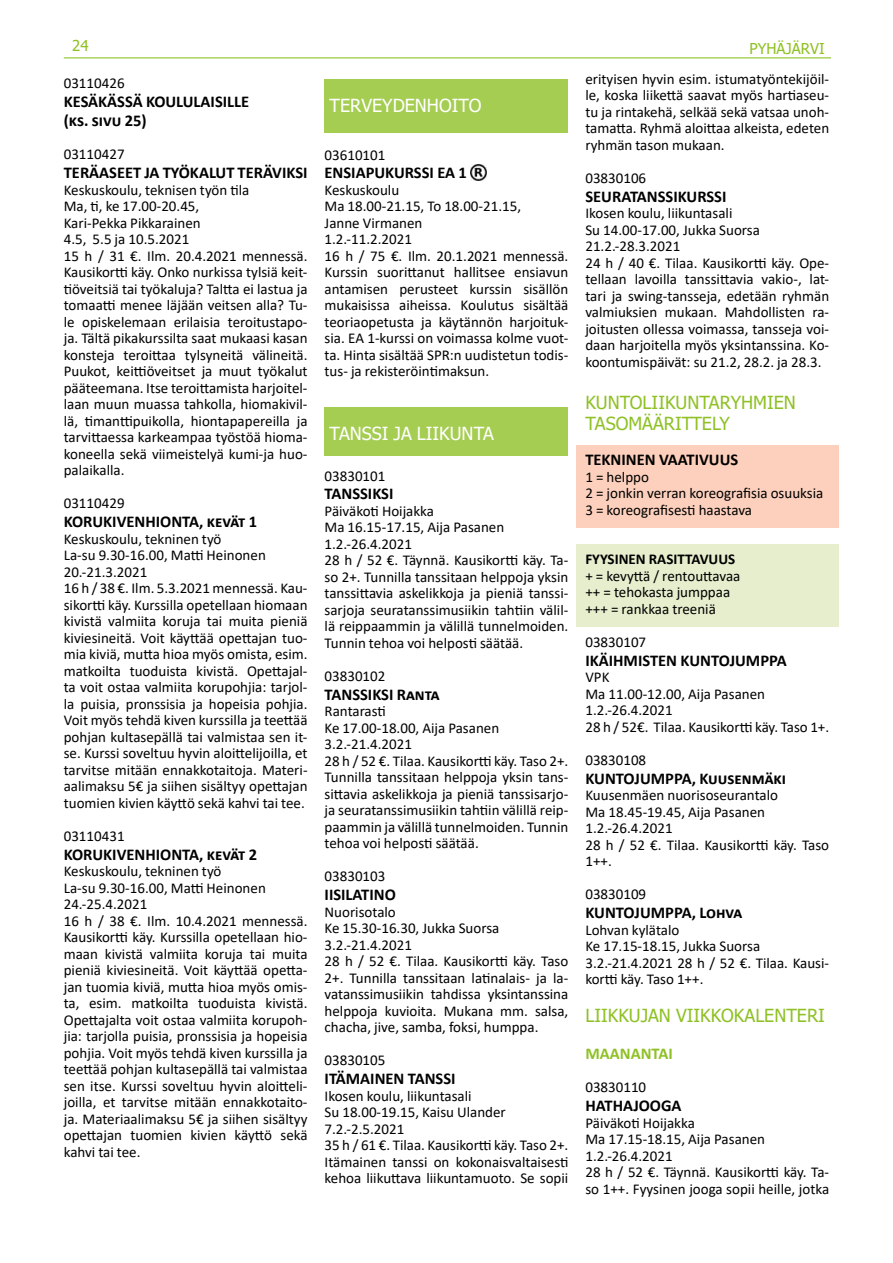
<style>
.page{position:relative;width:893px;height:1263px;background:#fff}
.page>*{position:absolute;margin:0;border:0;box-sizing:border-box;transform-origin:0 0}
.t1{font:18px/21px "Tahoma";color:#8fc126}
.t2{font:18px "Tahoma";color:#fff}
.t3{font:700 16.5px/18.9px "Calibri";color:#000}
.t4{font:700 16.5px "Calibri";color:#8fc126}
.t5{font:15px/16.5px "Calibri";color:#000}
.t6{font:700 15px "Calibri";color:#000}
.t7{font:15px "Tahoma";color:#8fc126}
</style>
<div class="page">
<hr style="left:64px;top:57px;width:767px;height:1px;background:#8fc126">
<div style="left:576px;top:544px;width:262px;height:82px;background:#e6eecd"></div>
<div style="left:576px;top:445px;width:262px;height:82px;background:#fcd0bc"></div>
<div style="left:325px;top:79px;width:243px;height:53px;background:#a5cd51"></div>
<img style="left:471px;top:165px;width:15px;height:15px">
<div style="left:325px;top:407px;width:243px;height:49px;background:#a5cd51"></div>
<p class="t7" style="left:72px;top:36px;width:18px">24</p>
<p class="t7" style="left:749px;top:38px;width:77px">PYHÄJÄRVI</p>
<p class="t5" style="left:64px;top:75px;width:62px">03110426</p>
<p class="t3" style="left:64px;top:92px;width:187px">KESÄKÄSSÄ KOULULAISILLE (ks. sivu 25)</p>
<p class="t5" style="left:64px;top:146px;width:62px">03110427</p>
<p class="t3" style="left:64px;top:163px;width:245px">TERÄASEET JA TYÖKALUT TERÄVIKSI</p>
<p class="t5" style="left:64px;top:181px;width:245px">Keskuskoulu, teknisen työn tila<br>Ma, ti, ke 17.00-20.45,<br>Kari-Pekka Pikkarainen<br>4.5, 5.5 ja 10.5.2021<br>15 h / 31 €. Ilm. 20.4.2021 mennessä.<br>Kausikortti käy. Onko nurkissa tylsiä keit&shy;tiöveitsiä tai työkaluja? Taltta ei lastua ja tomaatti menee läjään veitsen alla? Tu&shy;le opiskelemaan erilaisia teroitustapo&shy;ja. Tältä pikakurssilta saat mukaasi kasan konsteja teroittaa tylsyneitä välineitä.<br>Puukot, keittiöveitset ja muut työkalut pääteemana. Itse teroittamista harjoitel&shy;laan muun muassa tahkolla, hiomakivil&shy;lä, timanttipuikolla, hiontapapereilla ja tarvittaessa karkeampaa työstöä hioma&shy;koneella sekä viimeistelyä kumi-ja huo&shy;palaikalla.</p>
<p class="t5" style="left:64px;top:494px;width:62px">03110429</p>
<p class="t3" style="left:64px;top:512px;width:195px">KORUKIVENHIONTA, kevät 1</p>
<p class="t5" style="left:64px;top:530px;width:245px">Keskuskoulu, tekninen työ<br>La-su 9.30-16.00, Matti Heinonen 20.-21.3.2021<br>16 h / 38 €. Ilm. 5.3.2021 mennessä. Kau&shy;sikortti käy. Kurssilla opetellaan hiomaan kivistä valmiita koruja tai muita pieniä kiviesineitä. Voit käyttää opettajan tuo&shy;mia kiviä, mutta hioa myös omista, esim. matkoilta tuoduista kivistä. Opettajal&shy;ta voit ostaa valmiita korupohjia: tarjol&shy;la puisia, pronssisia ja hopeisia pohjia.<br>Voit myös tehdä kiven kurssilla ja teettää pohjan kultasepällä tai valmistaa sen it&shy;se. Kurssi soveltuu hyvin aloittelijoilla, et tarvitse mitään ennakkotaitoja. Materi&shy;aalimaksu 5€ ja siihen sisältyy opettajan tuomien kivien käyttö sekä kahvi tai tee.</p>
<p class="t5" style="left:64px;top:827px;width:62px">03110431</p>
<p class="t3" style="left:64px;top:844px;width:195px">KORUKIVENHIONTA, kevät 2</p>
<p class="t5" style="left:64px;top:862px;width:245px">Keskuskoulu, tekninen työ<br>La-su 9.30-16.00, Matti Heinonen 24.-25.4.2021<br>16 h / 38 €. Ilm. 10.4.2021 mennessä.<br>Kausikortti käy. Kurssilla opetellaan hio&shy;maan kivistä valmiita koruja tai muita pieniä kiviesineitä. Voit käyttää opetta&shy;jan tuomia kiviä, mutta hioa myös omis&shy;ta, esim. matkoilta tuoduista kivistä.<br>Opettajalta voit ostaa valmiita korupoh&shy;jia: tarjolla puisia, pronssisia ja hopeisia pohjia. Voit myös tehdä kiven kurssilla ja teettää pohjan kultasepällä tai valmistaa sen itse. Kurssi soveltuu hyvin aloitteli&shy;joilla, et tarvitse mitään ennakkotaito&shy;ja. Materiaalimaksu 5€ ja siihen sisältyy opettajan tuomien kivien käyttö sekä kahvi tai tee.</p>
<p class="t5" style="left:585px;top:70px;width:245px;text-align:justify">erityisen hyvin esim. istumatyöntekijöil&shy;le, koska liikettä saavat myös hartiaseu&shy;tu ja rintakehä, selkää sekä vatsaa unoh&shy;tamatta. Ryhmä aloittaa alkeista, edeten ryhmän tason mukaan.</p>
<p class="t5" style="left:585px;top:169px;width:62px">03830106</p>
<p class="t3" style="left:585px;top:187px;width:143px">SEURATANSSIKURSSI</p>
<p class="t5" style="left:585px;top:205px;width:245px">Ikosen koulu, liikuntasali<br>Su 14.00-17.00, Jukka Suorsa 21.2.-28.3.2021<br>24 h / 40 €. Tilaa. Kausikortti käy. Ope&shy;tellaan lavoilla tanssittavia vakio-, lat&shy;tari ja swing-tansseja, edetään ryhmän valmiuksien mukaan. Mahdollisten ra&shy;joitusten ollessa voimassa, tansseja voi&shy;daan harjoitella myös yksintanssina. Ko&shy;koontumispäivät: su 21.2, 28.2. ja 28.3.</p>
<p class="t1" style="left:585px;top:393px;width:212px">KUNTOLIIKUNTARYHMIEN<br>TASOMÄÄRITTELY</p>
<p class="t3" style="left:585px;top:450px;width:154px">TEKNINEN VAATIVUUS</p>
<p class="t5" style="left:585px;top:468px;width:240px">1 = helppo<br>2 = jonkin verran koreografisia osuuksia<br>3 = koreografisesti haastava</p>
<p class="t6" style="left:585px;top:549px;width:151px">FYYSINEN RASITTAVUUS</p>
<p class="t5" style="left:585px;top:567px;width:157px">+ = kevyttä / rentouttavaa ++ = tehokasta jumppaa +++ = rankkaa treeniä</p>
<p class="t5" style="left:585px;top:633px;width:62px">03830107</p>
<p class="t3" style="left:585px;top:651px;width:203px">IKÄIHMISTEN KUNTOJUMPPA</p>
<p class="t5" style="left:585px;top:669px;width:245px">VPK<br>Ma 11.00-12.00, Aija Pasanen<br>1.2.-26.4.2021<br>28 h / 52€. Tilaa. Kausikortti käy. Taso 1+.</p>
<p class="t5" style="left:585px;top:751px;width:62px">03830108</p>
<p class="t3" style="left:585px;top:768px;width:202px">KUNTOJUMPPA, Kuusenmäki</p>
<p class="t5" style="left:585px;top:786px;width:245px">Kuusenmäen nuorisoseurantalo<br>Ma 18.45-19.45, Aija Pasanen<br>1.2.-26.4.2021<br>28 h / 52 €. Tilaa. Kausikortti käy. Taso<br>1++.</p>
<p class="t5" style="left:585px;top:885px;width:62px">03830109</p>
<p class="t3" style="left:585px;top:903px;width:159px">KUNTOJUMPPA, Lohva</p>
<p class="t5" style="left:585px;top:921px;width:245px">Lohvan kylätalo<br>Ke 17.15-18.15, Jukka Suorsa<br>3.2.-21.4.2021 28 h / 52 €. Tilaa. Kausi&shy;kortti käy. Taso 1++.</p>
<p class="t1" style="left:585px;top:1005px;width:241px">LIIKKUJAN VIIKKOKALENTERI</p>
<p class="t4" style="left:585px;top:1042px;width:89px">MAANANTAI</p>
<p class="t5" style="left:585px;top:1079px;width:62px">03830110</p>
<p class="t3" style="left:585px;top:1096px;width:98px">HATHAJOOGA</p>
<p class="t5" style="left:585px;top:1114px;width:245px">Päiväkoti Hoijakka<br>Ma 17.15-18.15, Aija Pasanen<br>1.2.-26.4.2021<br>28 h / 52 €. Täynnä. Kausikortti käy. Ta&shy;so 1++. Fyysinen jooga sopii heille, jotka</p>
<p class="t2" style="left:330px;top:93px;width:153px">TERVEYDENHOITO</p>
<p class="t5" style="left:325px;top:146px;width:62px">03610101</p>
<p class="t3" style="left:325px;top:163px;width:144px">ENSIAPUKURSSI EA 1</p>
<p class="t5" style="left:325px;top:181px;width:245px">Keskuskoulu<br>Ma 18.00-21.15, To 18.00-21.15,<br>Janne Virmanen<br>1.2.-11.2.2021<br>16 h / 75 €. Ilm. 20.1.2021 mennessä.<br>Kurssin suorittanut hallitsee ensiavun antamisen perusteet kurssin sisällön mukaisissa aiheissa. Koulutus sisältää teoriaopetusta ja käytännön harjoituk&shy;sia. EA 1-kurssi on voimassa kolme vuot&shy;ta. Hinta sisältää SPR:n uudistetun todis&shy;tus- ja rekisteröintimaksun.</p>
<p class="t2" style="left:330px;top:421px;width:166px">TANSSI JA LIIKUNTA</p>
<p class="t5" style="left:325px;top:467px;width:62px">03830101</p>
<p class="t3" style="left:325px;top:484px;width:70px">TANSSIKSI</p>
<p class="t5" style="left:325px;top:502px;width:245px">Päiväkoti Hoijakka<br>Ma 16.15-17.15, Aija Pasanen 1.2.-26.4.2021<br>28 h / 52 €. Täynnä. Kausikortti käy. Ta&shy;so 2+. Tunnilla tanssitaan helppoja yksin tanssittavia askelikkoja ja pieniä tanssi&shy;sarjoja seuratanssimusiikin tahtiin välil&shy;lä reippaammin ja välillä tunnelmoiden.<br>Tunnin tehoa voi helposti säätää.</p>
<p class="t5" style="left:325px;top:667px;width:62px">03830102</p>
<p class="t3" style="left:325px;top:685px;width:117px">TANSSIKSI Ranta</p>
<p class="t5" style="left:325px;top:703px;width:245px">Rantarasti<br>Ke 17.00-18.00, Aija Pasanen 3.2.-21.4.2021<br>28 h / 52 €. Tilaa. Kausikortti käy. Taso 2+.<br>Tunnilla tanssitaan helppoja yksin tans&shy;sittavia askelikkoja ja pieniä tanssisarjo&shy;ja seuratanssimusiikin tahtiin välillä reip&shy;paammin ja välillä tunnelmoiden. Tunnin tehoa voi helposti säätää.</p>
<p class="t5" style="left:325px;top:868px;width:62px">03830103</p>
<p class="t3" style="left:325px;top:885px;width:73px">IISILATINO</p>
<p class="t5" style="left:325px;top:903px;width:245px">Nuorisotalo<br>Ke 15.30-16.30, Jukka Suorsa<br>3.2.-21.4.2021<br>28 h / 52 €. Tilaa. Kausikortti käy. Taso<br>2+. Tunnilla tanssitaan latinalais- ja la&shy;vatanssimusiikin tahdissa yksintanssina helppoja kuvioita. Mukana mm. salsa, chacha, jive, samba, foksi, humppa.</p>
<p class="t5" style="left:325px;top:1052px;width:62px">03830105</p>
<p class="t3" style="left:325px;top:1069px;width:132px">ITÄMAINEN TANSSI</p>
<p class="t5" style="left:325px;top:1087px;width:245px">Ikosen koulu, liikuntasali<br>Su 18.00-19.15, Kaisu Ulander 7.2.-2.5.2021<br>35 h / 61 €. Tilaa. Kausikortti käy. Taso 2+.<br>Itämainen tanssi on kokonaisvaltaisesti kehoa liikuttava liikuntamuoto. Se sopii</p>
</div>
